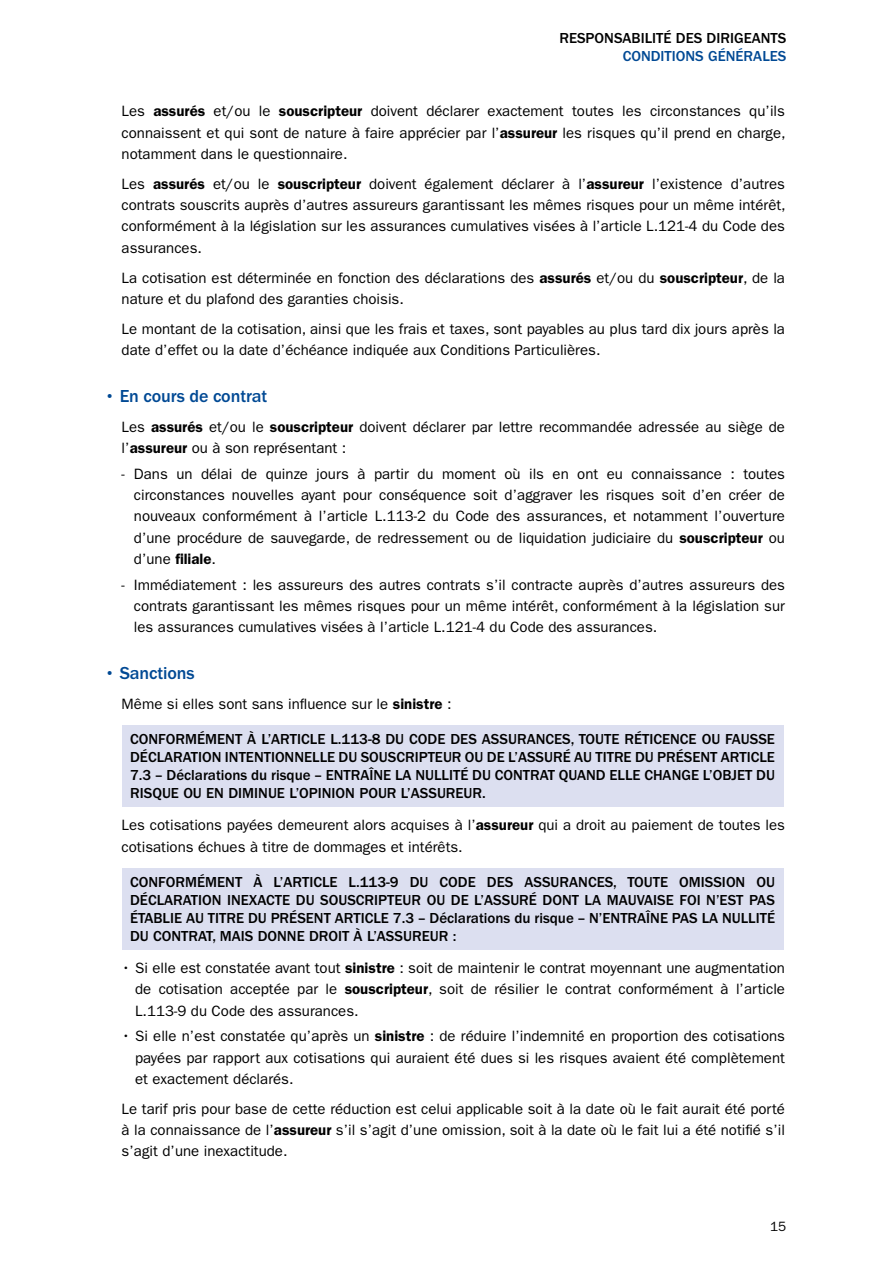
<style>
.page{position:relative;width:893px;height:1263px;background:#fff}
.page>*{position:absolute;margin:0;border:0;box-sizing:border-box;transform-origin:0 0}
.t1{font:500 18px "ITC Franklin Gothic Std";letter-spacing:-.005em;color:#004994}
.t2{font:15px/21.3px "ITC Franklin Gothic Std";color:#000;text-align:justify}
.t3{font:500 15px/18px "ITC Franklin Gothic Std";color:#000;text-align:justify}
.t4{font:500 15px "ITC Franklin Gothic Std";color:#004994}
.t5{font:13.5px "ITC Franklin Gothic Std";color:#000}
.s1{font-weight:600}
</style>
<div class="page">
<div style="left:122px;top:725px;width:661px;height:81px;background:#dcdff0"></div>
<div style="left:122px;top:868px;width:661px;height:81px;background:#dcdff0"></div>
<p class="t3" style="left:559px;top:29px;width:229px">RESPONSABILITÉ DES DIRIGEANTS</p>
<p class="t4" style="left:623px;top:47px;width:165px">CONDITIONS GÉNÉRALES</p>
<p class="t2" style="left:122px;top:101px;width:666px">Les <span class="s1">assurés</span> et/ou le <span class="s1">souscripteur</span> doivent déclarer exactement toutes les circonstances qu’ils connaissent et qui sont de nature à faire apprécier par l’<span class="s1">assureur</span> les risques qu’il prend en charge, notamment dans le questionnaire.</p>
<p class="t2" style="left:122px;top:173px;width:666px">Les <span class="s1">assurés</span> et/ou le <span class="s1">souscripteur</span> doivent également déclarer à l’<span class="s1">assureur</span> l’existence d’autres contrats souscrits auprès d’autres assureurs garantissant les mêmes risques pour un même intérêt, conformément à la législation sur les assurances cumulatives visées à l’article L.121-4 du Code des assurances.</p>
<p class="t2" style="left:122px;top:267px;width:665px">La cotisation est déterminée en fonction des déclarations des <span class="s1">assurés</span> et/ou du <span class="s1">souscripteur</span>, de la nature et du plafond des garanties choisis.</p>
<p class="t2" style="left:122px;top:318px;width:665px">Le montant de la cotisation, ainsi que les frais et taxes, sont payables au plus tard dix jours après la date d’effet ou la date d’échéance indiquée aux Conditions Particulières.</p>
<p class="t1" style="left:105px;top:386px;width:164px">• En cours de contrat</p>
<p class="t2" style="left:122px;top:416px;width:665px">Les <span class="s1">assurés</span> et/ou le <span class="s1">souscripteur</span> doivent déclarer par lettre recommandée adressée au siège de l’<span class="s1">assureur</span> ou à son représentant :</p>
<p class="t2" style="left:134px;top:463px;width:653px;text-indent:-12px">- Dans un délai de quinze jours à partir du moment où ils en ont eu connaissance : toutes circonstances nouvelles ayant pour conséquence soit d’aggraver les risques soit d’en créer de nouveaux conformément à l’article L.113-2 du Code des assurances, et notamment l’ouverture d’une procédure de sauvegarde, de redressement ou de liquidation judiciaire du <span class="s1">souscripteur</span> ou d’une <span class="s1">filiale</span>.</p>
<p class="t2" style="left:134px;top:574px;width:653px;text-indent:-12px">- Immédiatement : les assureurs des autres contrats s’il contracte auprès d’autres assureurs des contrats garantissant les mêmes risques pour un même intérêt, conformément à la législation sur les assurances cumulatives visées à l’article L.121-4 du Code des assurances.</p>
<p class="t1" style="left:105px;top:663px;width:91px">• Sanctions</p>
<p class="t2" style="left:122px;top:693px;width:331px">Même si elles sont sans influence sur le <span class="s1">sinistre</span> :</p>
<p class="t3" style="left:130px;top:730px;width:646px">CONFORMÉMENT À L’ARTICLE L.113-8 DU CODE DES ASSURANCES, TOUTE RÉTICENCE OU FAUSSE DÉCLARATION INTENTIONNELLE DU SOUSCRIPTEUR OU DE L’ASSURÉ AU TITRE DU PRÉSENT ARTICLE 7.3 – Déclarations du risque – ENTRAÎNE LA NULLITÉ DU CONTRAT QUAND ELLE CHANGE L’OBJET DU RISQUE OU EN DIMINUE L’OPINION POUR L’ASSUREUR.</p>
<p class="t2" style="left:122px;top:815px;width:665px">Les cotisations payées demeurent alors acquises à l’<span class="s1">assureur</span> qui a droit au paiement de toutes les cotisations échues à titre de dommages et intérêts.</p>
<p class="t3" style="left:130px;top:873px;width:646px">CONFORMÉMENT À L’ARTICLE L.113-9 DU CODE DES ASSURANCES, TOUTE OMISSION OU DÉCLARATION INEXACTE DU SOUSCRIPTEUR OU DE L’ASSURÉ DONT LA MAUVAISE FOI N’EST PAS ÉTABLIE AU TITRE DU PRÉSENT ARTICLE 7.3 – Déclarations du risque – N’ENTRAÎNE PAS LA NULLITÉ DU CONTRAT, MAIS DONNE DROIT À L’ASSUREUR :</p>
<p class="t2" style="left:135px;top:957px;width:651px;text-indent:-14px">• Si elle est constatée avant tout <span class="s1">sinistre</span> : soit de maintenir le contrat moyennant une augmentation de cotisation acceptée par le <span class="s1">souscripteur</span>, soit de résilier le contrat conformément à l’article L.113-9 du Code des assurances.</p>
<p class="t2" style="left:135px;top:1026px;width:651px;text-indent:-14px">• Si elle n’est constatée qu’après un <span class="s1">sinistre</span> : de réduire l’indemnité en proportion des cotisations payées par rapport aux cotisations qui auraient été dues si les risques avaient été complètement et exactement déclarés.</p>
<p class="t2" style="left:122px;top:1098px;width:665px">Le tarif pris pour base de cette réduction est celui applicable soit à la date où le fait aurait été porté à la connaissance de l’<span class="s1">assureur</span> s’il s’agit d’une omission, soit à la date où le fait lui a été notifié s’il s’agit d’une inexactitude.</p>
<p class="t5" style="left:770px;top:1218px;width:18px">15</p>
</div>
